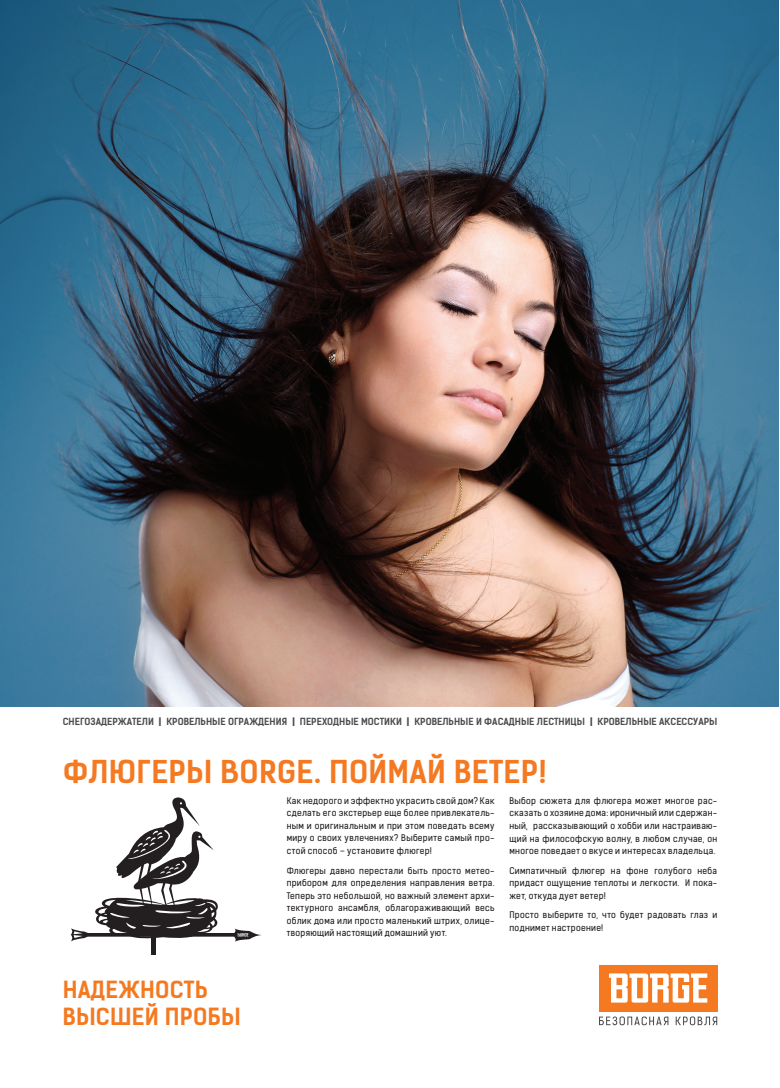
<style>
.page{position:relative;width:780px;height:1088px;background:#fff}
.page>*{position:absolute;margin:0;border:0;box-sizing:border-box;transform-origin:0 0}
.t1{font:30px "Kelson Sans Bold RU";letter-spacing:.01em;color:#f47921}
.t2{font:22.5px/27px "Kelson Sans Bold RU";letter-spacing:.01em;color:#f47921}
.t3{font:9.38px "Kelson Sans Bold RU";color:#4b4c4d}
.t4{font:8.75px/12.5px "Kelson Sans Regular RU";letter-spacing:.035em;color:#231f20;text-align:justify}
.s1{font-size:11.25px}
</style>
<div class="page">
<div style="left:599px;top:965px;width:118px;height:46px;background:#f47921"></div>
<svg style="left:609px;top:973px;width:98px;height:29px"></svg>
<svg style="left:599px;top:1016px;width:69px;height:9px"></svg>
<svg style="left:675px;top:1016px;width:42px;height:9px"></svg>
<img style="left:0;top:0;width:778px;height:706px">
<hr style="left:152px;top:930px;width:4px;height:24px;background:#231f20">
<svg style="left:71px;top:797px;width:191px;height:144px"></svg>
<p class="t3" style="left:63px;top:715px;width:656px">СНЕГОЗАДЕРЖАТЕЛИ <span class="s1">І</span> КРОВЕЛЬНЫЕ ОГРАЖДЕНИЯ <span class="s1">І</span> ПЕРЕХОДНЫЕ МОСТИКИ <span class="s1">І</span> КРОВЕЛЬНЫЕ И ФАСАДНЫЕ ЛЕСТНИЦЫ <span class="s1">І</span> КРОВЕЛЬНЫЕ АКСЕССУАРЫ</p>
<h1 class="t1" style="left:63px;top:754px;width:485px">ФЛЮГЕРЫ BORGE. ПОЙМАЙ ВЕТЕР!</h1>
<h2 class="t2" style="left:63px;top:976px;width:179px">НАДЕЖНОСТЬ<br>ВЫСШЕЙ ПРОБЫ</h2>
<p class="t4" style="left:287px;top:794px;width:209px">Как недорого и эффектно украсить свой дом? Как сделать его экстерьер еще более привлекатель&shy;ным и оригинальным и при этом поведать всему миру о своих увлечениях? Выберите самый про&shy;стой способ – установите флюгер!</p>
<p class="t4" style="left:287px;top:864px;width:209px">Флюгеры давно перестали быть просто метео&shy;прибором для определения направления ветра.<br>Теперь это небольшой, но важный элемент архи&shy;тектурного ансамбля, облагораживающий весь облик дома или просто маленький штрих, олице&shy;творяющий настоящий домашний уют.</p>
<p class="t4" style="left:509px;top:794px;width:209px">Выбор сюжета для флюгера может многое рас&shy;сказать о хозяине дома: ироничный или сдержан&shy;ный, рассказывающий о хобби или настраиваю&shy;щий на философскую волну, в любом случае, он многое поведает о вкусе и интересах владельца.</p>
<p class="t4" style="left:509px;top:864px;width:209px">Симпатичный флюгер на фоне голубого неба придаст ощущение теплоты и легкости. И пока&shy;жет, откуда дует ветер!</p>
<p class="t4" style="left:509px;top:909px;width:209px">Просто выберите то, что будет радовать глаз и поднимет настроение!</p>
</div>
